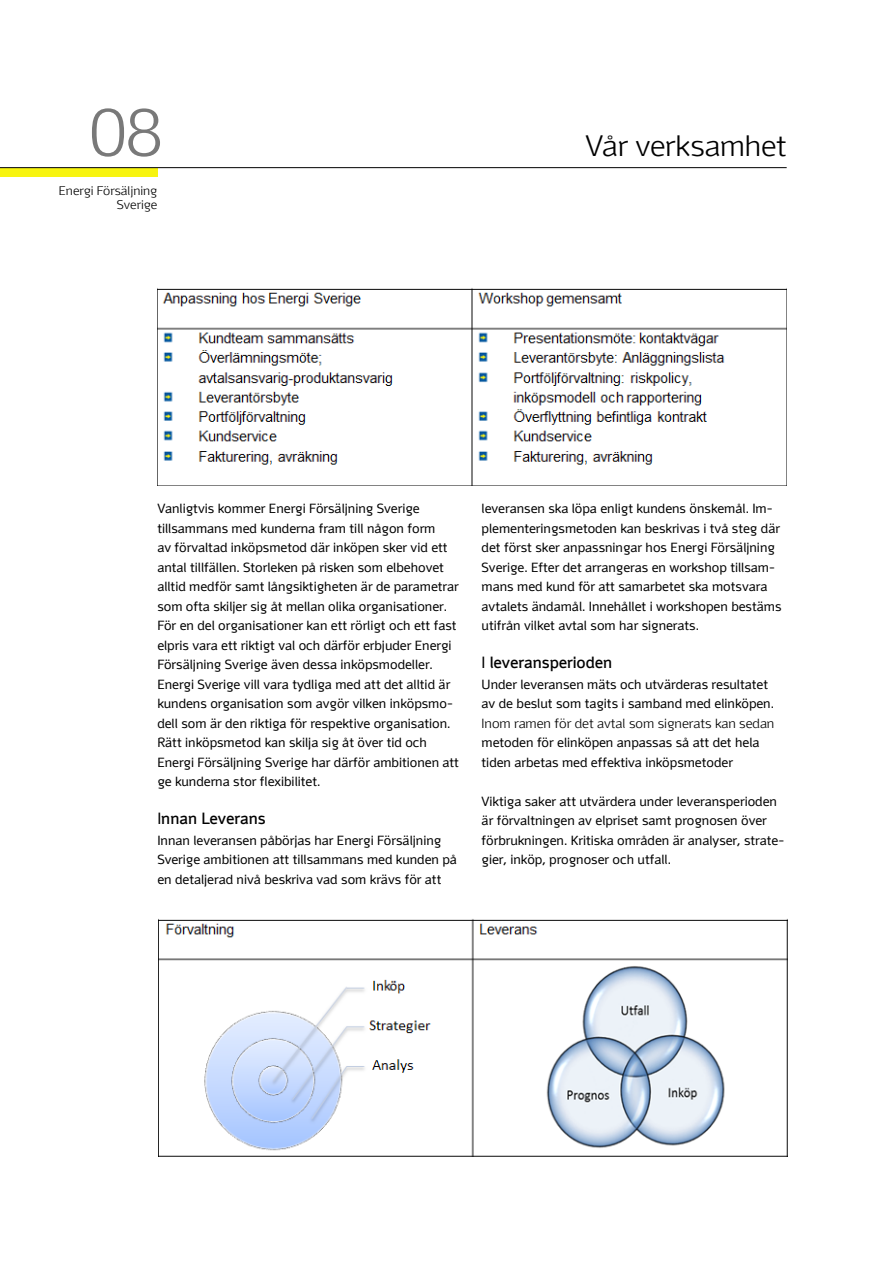
<style>
.page{position:relative;width:893px;height:1263px;background:#fff}
.page>*{position:absolute;margin:0;border:0;box-sizing:border-box;transform-origin:0 0}
.t1{font:300 67.5px "Energi";color:#797979}
.t2{font:300 30px "Energi";letter-spacing:-.005em;color:#000}
.t3{font:700 16.5px "Energi";color:#000}
.t4{font:13.5px/19.5px "Energi";color:#000}
.t5{font:300 12.75px/14.2px "Energi";color:#000;text-align:right}
.s1{font-weight:300}
</style>
<div class="page">
<div style="left:0;top:168px;width:157px;height:8px;background:#f7f410"></div>
<hr style="left:0;top:167px;width:787px;height:1px;background:#000">
<img style="left:157px;top:288px;width:630px;height:198px">
<img style="left:159px;top:919px;width:629px;height:237px">
<p class="t1" style="left:89px;top:93px;width:75px">08</p>
<p class="t5" style="left:59px;top:183px;width:100px">Energi Försäljning<br>Sverige</p>
<p class="t2" style="left:586px;top:128px;width:202px">Vår verksamhet</p>
<p class="t4" style="left:157px;top:499px;width:303px">Vanligtvis kommer Energi Försäljning Sverige tillsammans med kunderna fram till någon form<br>av förvaltad inköpsmetod där inköpen sker vid ett antal tillfällen. Storleken på risken som elbehovet alltid medför samt långsiktigheten är de parametrar som ofta skiljer sig åt mellan olika organisationer.<br>För en del organisationer kan ett rörligt och ett fast elpris vara ett riktigt val och därför erbjuder Energi Försäljning Sverige även dessa inköpsmodeller.<br>Energi Sverige vill vara tydliga med att det alltid är kundens organisation som avgör vilken inköpsmo&shy;dell som är den riktiga för respektive organisation.<br>Rätt inköpsmetod kan skilja sig åt över tid och Energi Försäljning Sverige har därför ambitionen att ge kunderna stor flexibilitet.</p>
<p class="t3" style="left:157px;top:808px;width:110px">Innan Leverans</p>
<p class="t4" style="left:157px;top:830px;width:301px">Innan leveransen påbörjas har Energi Försäljning<br>Sverige ambitionen att tillsammans med kunden på en detaljerad nivå beskriva vad som krävs för att</p>
<p class="t4" style="left:482px;top:499px;width:301px">leveransen ska löpa enligt kundens önskemål. Im&shy;plementeringsmetoden kan beskrivas i två steg där det först sker anpassningar hos Energi Försäljning Sverige. Efter det arrangeras en workshop tillsam&shy;mans med kund för att samarbetet ska motsvara avtalets ändamål. Innehållet i workshopen bestäms utifrån vilket avtal som har signerats.</p>
<p class="t3" style="left:482px;top:652px;width:132px">I leveransperioden</p>
<p class="t4" style="left:482px;top:674px;width:294px">Under leveransen mäts och utvärderas resultatet av de beslut som tagits i samband med elinköpen.<br><span class="s1">Inom ramen för det avtal som signerats kan sedan </span>metoden för elinköpen anpassas så att det hela tiden arbetas med effektiva inköpsmetoder</p>
<p class="t4" style="left:482px;top:791px;width:304px">Viktiga saker att utvärdera under leveransperioden är förvaltningen av elpriset samt prognosen över förbrukningen. Kritiska områden är analyser, strate&shy;gier, inköp, prognoser och utfall.</p>
</div>
